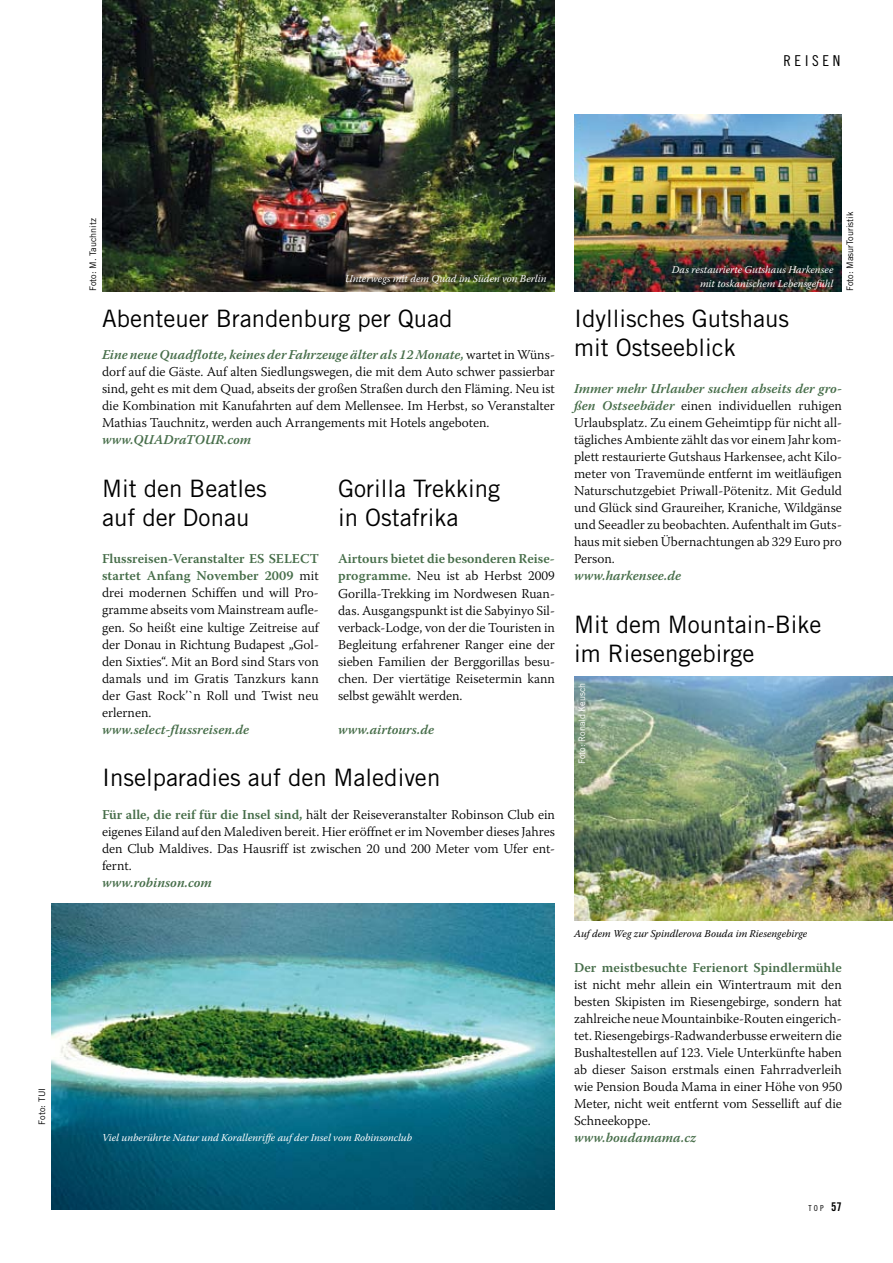
<style>
.page{position:relative;width:893px;height:1263px;background:#fff}
.page>*{position:absolute;margin:0;border:0;box-sizing:border-box;transform-origin:0 0}
.t1{font:24px/28.8px "Trade Gothic LT";color:#000}
.t2{font:15px "Trade Gothic LT Cond Eighteen";letter-spacing:.25em;color:#000}
.t3{font:300 13.5px/17px "Warnock Pro";color:#000;text-align:justify}
.t4{font:italic 600 13.5px "Warnock Pro";color:#476e4a}
.t5{font:600 13.5px "Warnock Pro";letter-spacing:.005em;color:#476e4a}
.t6{font:italic 10.5px/13.5px "Warnock Pro";color:#fff;text-align:right}
.t7{font:italic 10.5px "Warnock Pro";color:#000}
.t8{font:9px "Trade Gothic LT";color:#000}
.t9{font:9px "Trade Gothic LT";color:#fff}
.t10{font:8.25px "Trade Gothic LT Cond Eighteen";color:#000}
.s1{font-weight:600;font-style:italic;color:#476e4a}
.s2{font-weight:600;color:#476e4a}
.s3{font-family:"Trade Gothic LT Bold Cond Twenty";font-size:12px}
</style>
<div class="page">
<img style="left:51px;top:904px;width:504px;height:306px">
<img style="left:102px;top:0;width:453px;height:291px">
<img style="left:574px;top:115px;width:268px;height:176px">
<img style="left:574px;top:676px;width:319px;height:245px">
<p class="t2" style="left:783px;top:52px;width:59px">REISEN</p>
<p class="t8" style="left:37px;top:1125px;width:38px;rotate:-90deg">Foto: TUI</p>
<p class="t8" style="left:88px;top:291px;width:74px;rotate:-90deg">Foto: M. Tauchnitz</p>
<p class="t6" style="left:345px;top:272px;width:203px">Unterwegs mit dem Quad im Süden von Berlin</p>
<h1 class="t1" style="left:102px;top:304px;width:352px">Abenteuer Brandenburg per Quad</h1>
<p class="t3" style="left:102px;top:346px;width:454px"><span class="s1">Eine neue Quadflotte, keines der Fahrzeuge älter als 12 Monate,</span> wartet in Wüns&shy;dorf auf die Gäste. Auf alten Siedlungswegen, die mit dem Auto schwer passierbar sind, geht es mit dem Quad, abseits der großen Straßen durch den Fläming. Neu ist die Kombination mit Kanufahrten auf dem Mellensee. Im Herbst, so Veranstalter Mathias Tauchnitz, werden auch Arrangements mit Hotels angeboten.</p>
<p class="t4" style="left:102px;top:432px;width:151px">www.QUADraTOUR.com</p>
<h1 class="t1" style="left:102px;top:474px;width:166px">Mit den Beatles auf der Donau</h1>
<h1 class="t1" style="left:338px;top:474px;width:164px">Gorilla Trekking in Ostafrika</h1>
<p class="t3" style="left:102px;top:550px;width:218px"><span class="s2">Flussreisen-Veranstalter ES SELECT startet Anfang November 2009</span> mit drei modernen Schiffen und will Pro&shy;gramme abseits vom Mainstream aufle&shy;gen. So heißt eine kultige Zeitreise auf der Donau in Richtung Budapest „Gol&shy;den Sixties“. Mit an Bord sind Stars von damals und im Gratis Tanzkurs kann der Gast Rock’`n Roll und Twist neu erlernen.</p>
<p class="t4" style="left:102px;top:721px;width:149px">www.select-flussreisen.de</p>
<p class="t3" style="left:338px;top:550px;width:218px"><span class="s2">Airtours bietet die besonderen Reise&shy;programme.</span> Neu ist ab Herbst 2009<br>Gorilla-Trekking im Nordwesen Ruan&shy;das. Ausgangspunkt ist die Sabyinyo Sil&shy;verback-Lodge, von der die Touristen in Begleitung erfahrener Ranger eine der sieben Familien der Berggorillas besu&shy;chen. Der viertätige Reisetermin kann selbst gewählt werden.</p>
<p class="t4" style="left:338px;top:721px;width:98px">www.airtours.de</p>
<h1 class="t1" style="left:102px;top:763px;width:340px">Inselparadies auf den Malediven</h1>
<p class="t3" style="left:102px;top:805px;width:454px"><span class="s2">Für alle, die reif für die Insel sind,</span> hält der Reiseveranstalter Robinson Club ein eigenes Eiland auf den Malediven bereit. Hier eröffnet er im November dieses Jahres den Club Maldives. Das Hausriff ist zwischen 20 und 200 Meter vom Ufer ent&shy;fernt.</p>
<p class="t4" style="left:102px;top:874px;width:111px">www.robinson.com</p>
<p class="t6" style="left:672px;top:263px;width:163px">Das restaurierte Gutshaus Harkensee mit toskanischem Lebensgefühl</p>
<h1 class="t1" style="left:574px;top:304px;width:216px">Idyllisches Gutshaus mit Ostseeblick</h1>
<p class="t8" style="left:844px;top:291px;width:81px;rotate:-90deg">Foto: MasurTouristik</p>
<p class="t3" style="left:574px;top:380px;width:269px"><span class="s1">Immer mehr Urlauber suchen abseits der gro&shy;ßen Ostseebäder</span> einen individuellen ruhigen Urlaubsplatz. Zu einem Geheimtipp für nicht all&shy;tägliches Ambiente zählt das vor einem Jahr kom&shy;plett restaurierte Gutshaus Harkensee, acht Kilo&shy;meter von Travemünde entfernt im weitläufigen Naturschutzgebiet Priwall-Pötenitz. Mit Geduld und Glück sind Graureiher, Kraniche, Wildgänse und Seeadler zu beobachten. Aufenthalt im Guts&shy;haus mit sieben Übernachtungen ab 329 Euro pro Person.</p>
<p class="t4" style="left:574px;top:568px;width:108px">www.harkensee.de</p>
<h1 class="t1" style="left:574px;top:610px;width:249px">Mit dem Mountain-Bike im Riesengebirge</h1>
<p class="t9" style="left:577px;top:764px;width:83px;rotate:-90deg">Foto: Ronald Keusch</p>
<p class="t6" style="left:102px;top:1130px;width:311px">Viel unberührte Natur und Korallenriffe auf der Insel vom Robinsonclub</p>
<p class="t7" style="left:574px;top:927px;width:235px">Auf dem Weg zur Spindlerova Bouda im Riesengebirge</p>
<p class="t5" style="left:574px;top:959px;width:269px">Der meistbesuchte Ferienort Spindlermühle</p>
<p class="t3" style="left:574px;top:975px;width:269px">ist nicht mehr allein ein Wintertraum mit den besten Skipisten im Riesengebirge, sondern hat zahlreiche neue Mountainbike-Routen eingerich&shy;tet. Riesengebirgs-Radwanderbusse erweitern die Bushaltestellen auf 123. Viele Unterkünfte haben ab dieser Saison erstmals einen Fahrradverleih wie Pension Bouda Mama in einer Höhe von 950<br>Meter, nicht weit entfernt vom Sessellift auf die Schneekoppe.</p>
<p class="t4" style="left:574px;top:1129px;width:124px">www.boudamama.cz</p>
<p class="t10" style="left:809px;top:1203px;width:35px">TOP <span class="s3">57</span></p>
</div>
